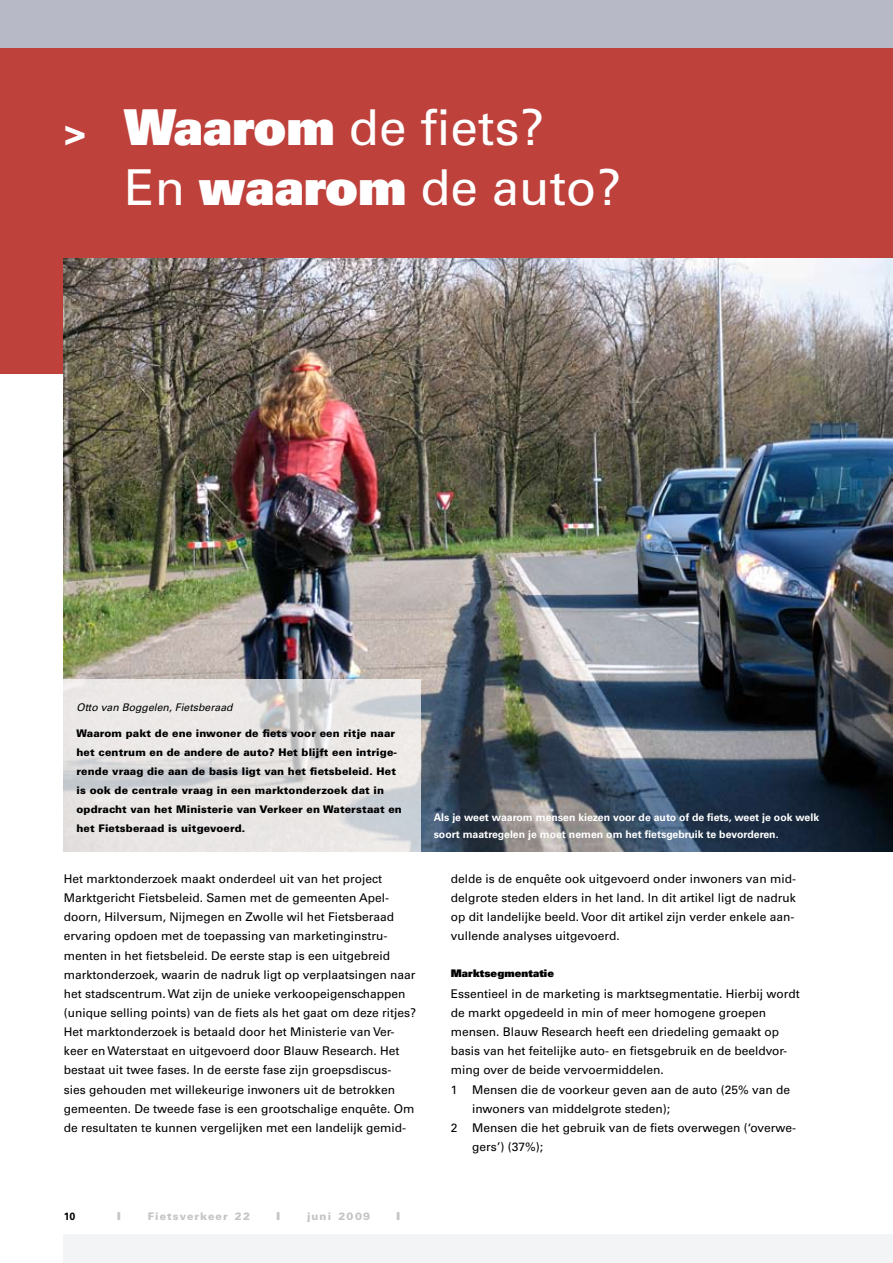
<style>
.page{position:relative;width:893px;height:1263px;background:#fff}
.page>*{position:absolute;margin:0;border:0;box-sizing:border-box;transform-origin:0 0}
.t1{font:49.5px/59.4px "Univers LT";color:#fff}
.t2{font:12px/19.2px "Univers LT";color:#000}
.t3{font:900 10.8px "Univers LT";color:#c3c5c7;scale:1.2 1}
.t4{font:900 10.5px/19.2px "Univers LT";letter-spacing:.01em;color:#000}
.t5{font:700 10.5px/16.5px "Univers LT";color:#fff}
.t6{font:italic 10.5px "Univers LT";color:#000}
.t7{font:900 10.5px "Univers LT";letter-spacing:.1em;color:#c3c5c7}
.t8{font:900 10.5px "Univers";letter-spacing:.01em;color:#000}
.t9{font:700 10.5px "Univers LT";color:#000}
.s1{font-family:"Univers";font-weight:900;font-size:37.5px}
.s2{font-family:"Univers";font-weight:900}
</style>
<div class="page">
<div style="left:0;top:0;width:893px;height:373px;background:#b7bac6"></div>
<div style="left:0;top:48px;width:893px;height:325px;background:#bf413c"></div>
<div style="left:64px;top:1234px;width:829px;height:29px;background:#f3f4f5"></div>
<img style="left:64px;top:258px;width:828px;height:593px">
<svg style="left:63px;top:679px;width:358px;height:172px;background:#e2e0e0"></svg>
<h1 class="t1" style="left:124px;top:98px;width:498px;text-indent:-61px"><span class="s1">&gt;</span> <span class="s2">Waarom</span> de fiets?<br>En <span class="s2">waarom</span> de auto?</h1>
<p class="t6" style="left:77px;top:701px;width:158px">Otto van Boggelen, Fietsberaad</p>
<p class="t4" style="left:77px;top:723px;width:327px">Waarom pakt de ene inwoner de fiets voor een ritje naar het centrum en de andere de auto? Het blijft een intrige&shy;rende vraag die aan de basis ligt van het fietsbeleid. Het is ook de centrale vraag in een marktonderzoek dat in opdracht van het Ministerie van Verkeer en Waterstaat en het Fietsberaad is uitgevoerd.</p>
<p class="t2" style="left:64px;top:869px;width:354px">Het marktonderzoek maakt onderdeel uit van het project Marktgericht Fietsbeleid. Samen met de gemeenten Apel&shy;doorn, Hilversum, Nijmegen en Zwolle wil het Fietsberaad ervaring opdoen met de toepassing van marketinginstru&shy;menten in het fietsbeleid. De eerste stap is een uitgebreid marktonderzoek, waarin de nadruk ligt op verplaatsingen naar het stadscentrum. Wat zijn de unieke verkoopeigenschappen (unique selling points) van de fiets als het gaat om deze ritjes?<br>Het marktonderzoek is betaald door het Ministerie van Ver&shy;keer en Waterstaat en uitgevoerd door Blauw Research. Het bestaat uit twee fases. In de eerste fase zijn groepsdiscus&shy;sies gehouden met willekeurige inwoners uit de betrokken gemeenten. De tweede fase is een grootschalige enquête. Om de resultaten te kunnen vergelijken met een landelijk gemid-</p>
<p class="t5" style="left:434px;top:809px;width:387px">Als je weet waarom mensen kiezen voor de auto of de fiets, weet je ook welk soort maatregelen je moet nemen om het fietsgebruik te bevorderen.</p>
<p class="t2" style="left:451px;top:869px;width:347px">delde is de enquête ook uitgevoerd onder inwoners van mid&shy;delgrote steden elders in het land. In dit artikel ligt de nadruk op dit landelijke beeld. Voor dit artikel zijn verder enkele aan&shy;vullende analyses uitgevoerd.</p>
<p class="t8" style="left:451px;top:966px;width:105px">Marktsegmentatie</p>
<p class="t2" style="left:451px;top:984px;width:350px">Essentieel in de marketing is marktsegmentatie. Hierbij wordt</p>
<p class="t2" style="left:451px;top:1003px;width:317px">de markt opgedeeld in min of meer homogene groepen</p>
<p class="t2" style="left:451px;top:1022px;width:330px">mensen. Blauw Research heeft een driedeling gemaakt op</p>
<p class="t2" style="left:451px;top:1041px;width:338px">basis van het feitelijke auto- en fietsgebruik en de beeldvor-</p>
<p class="t2" style="left:451px;top:1061px;width:215px">ming over de beide vervoermiddelen.</p>
<p class="t2" style="left:451px;top:1080px;width:341px">1 Mensen die de voorkeur geven aan de auto (25% van de</p>
<p class="t2" style="left:472px;top:1099px;width:200px">inwoners van middelgrote steden);</p>
<p class="t2" style="left:451px;top:1118px;width:347px">2 Mensen die het gebruik van de fiets overwegen (‘overwe-</p>
<p class="t2" style="left:472px;top:1137px;width:73px">gers’) (37%);</p>
<p class="t9" style="left:64px;top:1210px;width:13px">10</p>
<p class="t3" style="left:117px;top:1209px;width:5px">I</p>
<p class="t7" style="left:148px;top:1209px;width:104px">Fietsverkeer 22</p>
<p class="t3" style="left:276px;top:1209px;width:5px">I</p>
<p class="t7" style="left:307px;top:1209px;width:65px">juni 2009</p>
<p class="t3" style="left:396px;top:1209px;width:5px">I</p>
</div>
